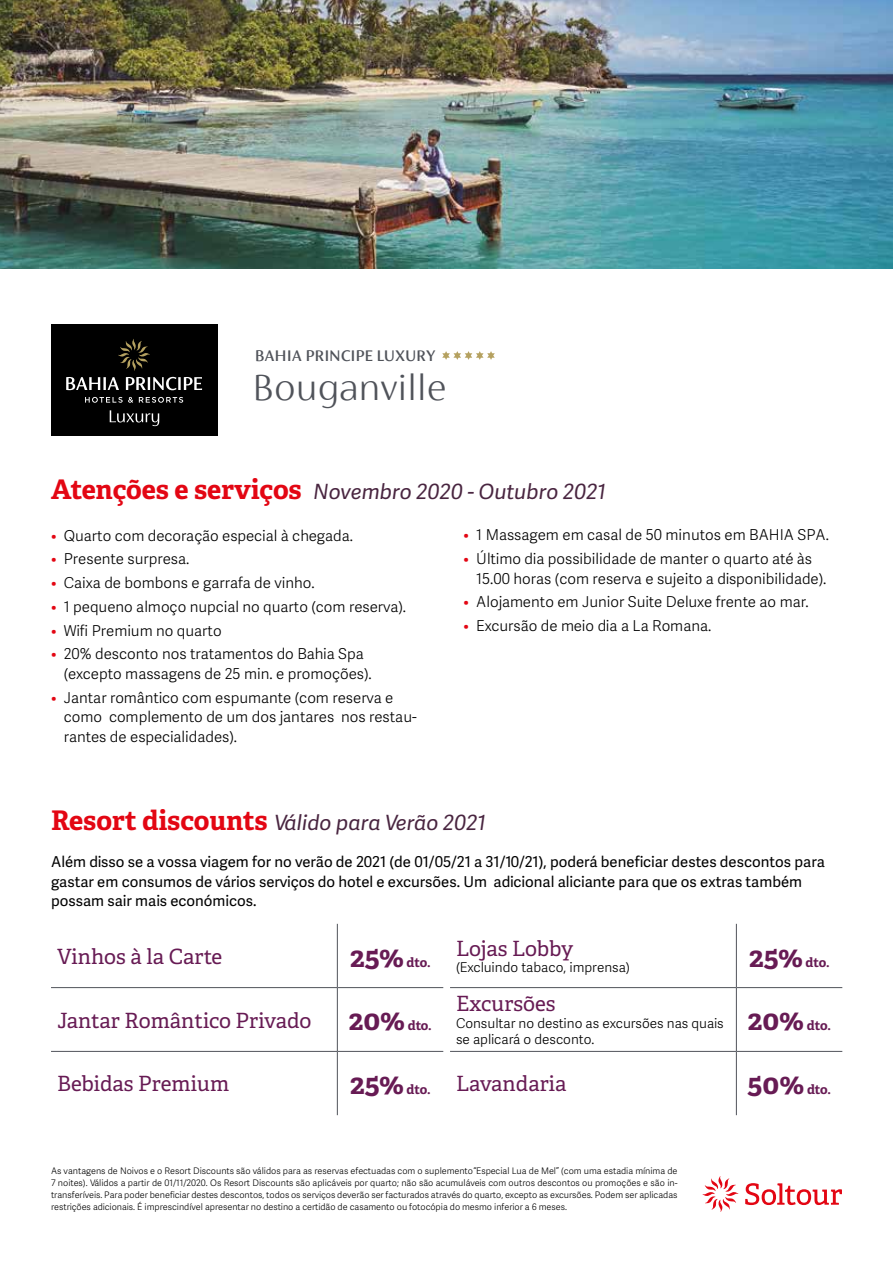
<style>
.page{position:relative;width:893px;height:1263px;background:#fff}
.page>*{position:absolute;margin:0;border:0;box-sizing:border-box;transform-origin:0 0}
.t1{font:200 40.5px "FS Siena";color:#50535a}
.t2{font:21px "Adelle";color:#671b54}
.t3{font:italic 21px "Adelle Sans";color:#492540}
.t4{font:500 16.95px "FS Siena";color:#50535a}
.t5{font:300 15px/19.5px "Adelle Sans";color:#000}
.t6{font:15px/19.5px "Adelle Sans";color:#000}
.t7{font:300 13.5px/16.5px "Adelle Sans";color:#000}
.t8{font:700 12.9px "Adelle";letter-spacing:-.015em;color:#671b54}
.t9{font:300 9px/12px "Adelle Sans";color:#000;text-align:justify}
.s1{font-family:"Adelle";font-weight:700;font-style:normal;font-size:27px;color:#e30613}
.s2{color:#e30613}
.s3{font-size:28.05px}
</style>
<div class="page">
<svg style="left:51px;top:924px;width:286px;height:191px"></svg>
<hr style="left:337px;top:924px;width:1px;height:63px;background:#50535a">
<hr style="left:51px;top:987px;width:286px;height:1px;background:#50535a">
<hr style="left:337px;top:987px;width:106px;height:1px;background:#50535a">
<hr style="left:337px;top:988px;width:1px;height:63px;background:#50535a">
<hr style="left:51px;top:1051px;width:286px;height:1px;background:#50535a">
<hr style="left:337px;top:1051px;width:106px;height:1px;background:#50535a">
<hr style="left:337px;top:1052px;width:1px;height:63px;background:#50535a">
<svg style="left:450px;top:924px;width:286px;height:191px"></svg>
<hr style="left:736px;top:924px;width:1px;height:63px;background:#50535a">
<hr style="left:450px;top:987px;width:286px;height:1px;background:#50535a">
<hr style="left:736px;top:987px;width:106px;height:1px;background:#50535a">
<hr style="left:736px;top:988px;width:1px;height:63px;background:#50535a">
<hr style="left:450px;top:1051px;width:286px;height:1px;background:#50535a">
<hr style="left:736px;top:1051px;width:106px;height:1px;background:#50535a">
<hr style="left:736px;top:1052px;width:1px;height:63px;background:#50535a">
<svg style="left:702px;top:1176px;width:140px;height:36px"></svg>
<div style="left:51px;top:324px;width:166px;height:112px;background:#000"></div>
<svg style="left:118px;top:339px;width:32px;height:32px"></svg>
<svg style="left:66px;top:377px;width:136px;height:49px"></svg>
<svg style="left:442px;top:351px;width:53px;height:9px"></svg>
<img style="left:0;top:0;width:893px;height:269px">
<p class="t4" style="left:255px;top:346px;width:182px">BAHIA PRINCIPE LUXURY</p>
<h1 class="t1" style="left:252px;top:366px;width:196px">Bouganville</h1>
<h2 class="t3" style="left:51px;top:480px;width:557px"><span class="s1">Atenções e serviços</span> Novembro 2020 - Outubro 2021</h2>
<p class="t5" style="left:51px;top:526px;width:303px"><span class="s2">•</span> Quarto com decoração especial à chegada.</p>
<p class="t5" style="left:51px;top:549px;width:140px"><span class="s2">•</span> Presente surpresa.</p>
<p class="t5" style="left:51px;top:573px;width:265px"><span class="s2">•</span> Caixa de bombons e garrafa de vinho.</p>
<p class="t5" style="left:51px;top:597px;width:357px"><span class="s2">•</span> 1 pequeno almoço nupcial no quarto (com reserva).</p>
<p class="t5" style="left:51px;top:621px;width:172px"><span class="s2">•</span> Wifi Premium no quarto</p>
<p class="t5" style="left:64px;top:644px;width:310px;text-indent:-13px"><span class="s2">•</span> 20% desconto nos tratamentos do Bahia Spa (excepto massagens de 25 min. e promoções).</p>
<p class="t5" style="left:64px;top:688px;width:355px;text-indent:-13px"><span class="s2">•</span> Jantar romântico com espumante (com reserva e como complemento de um dos jantares nos restau&shy;rantes de especialidades).</p>
<p class="t5" style="left:463px;top:526px;width:367px"><span class="s2">•</span> 1 Massagem em casal de 50 minutos em BAHIA SPA.</p>
<p class="t5" style="left:476px;top:549px;width:352px;text-indent:-13px"><span class="s2">•</span> Último dia possibilidade de manter o quarto até às<br>15.00 horas (com reserva e sujeito a disponibilidade).</p>
<p class="t5" style="left:463px;top:593px;width:347px"><span class="s2">•</span> Alojamento em Junior Suite Deluxe frente ao mar.</p>
<p class="t5" style="left:463px;top:616px;width:249px"><span class="s2">•</span> Excursão de meio dia a La Romana.</p>
<h2 class="t3" style="left:51px;top:811px;width:437px"><span class="s1">Resort discounts</span> Válido para Verão 2021</h2>
<p class="t6" style="left:51px;top:852px;width:775px">Além disso se a vossa viagem for no verão de 2021 (de 01/05/21 a 31/10/21), poderá beneficiar destes descontos para gastar em consumos de vários serviços do hotel e excursões. Um adicional aliciante para que os extras também possam sair mais económicos.</p>
<h2 class="t2" style="left:57px;top:943px;width:167px">Vinhos à la Carte</h2>
<p class="t8" style="left:350px;top:954px;width:82px"><span class="s3">25%</span> dto.</p>
<h2 class="t2" style="left:57px;top:1007px;width:256px">Jantar Romântico Privado</h2>
<p class="t8" style="left:349px;top:1017px;width:84px"><span class="s3">20%</span> dto.</p>
<h2 class="t2" style="left:57px;top:1071px;width:174px">Bebidas Premium</h2>
<p class="t8" style="left:350px;top:1081px;width:82px"><span class="s3">25%</span> dto.</p>
<h2 class="t2" style="left:456px;top:935px;width:119px">Lojas Lobby</h2>
<p class="t7" style="left:456px;top:959px;width:175px">(Excluindo tabaco, imprensa)</p>
<p class="t8" style="left:749px;top:954px;width:82px"><span class="s3">25%</span> dto.</p>
<h2 class="t2" style="left:456px;top:991px;width:101px">Excursões</h2>
<p class="t7" style="left:456px;top:1015px;width:269px">Consultar no destino as excursões nas quais se aplicará o desconto.</p>
<p class="t8" style="left:748px;top:1017px;width:84px"><span class="s3">20%</span> dto.</p>
<h2 class="t2" style="left:456px;top:1071px;width:112px">Lavandaria</h2>
<p class="t8" style="left:748px;top:1081px;width:85px"><span class="s3">50%</span> dto.</p>
<p class="t9" style="left:51px;top:1165px;width:628px">As vantagens de Noivos e o Resort Discounts são válidos para as reservas efectuadas com o suplemento “Especial Lua de Mel” (com uma estadia mínima de 7 noites). Válidos a partir de 01/11/2020. Os Resort Discounts são aplicáveis por quarto; não são acumuláveis com outros descontos ou promoções e são in&shy;transferíveis. Para poder beneficiar destes descontos, todos os serviços deverão ser facturados através do quarto, excepto as excursões. Podem ser aplicadas restrições adicionais. É imprescindível apresentar no destino a certidão de casamento ou fotocópia do mesmo inferior a 6 meses.</p>
</div>
